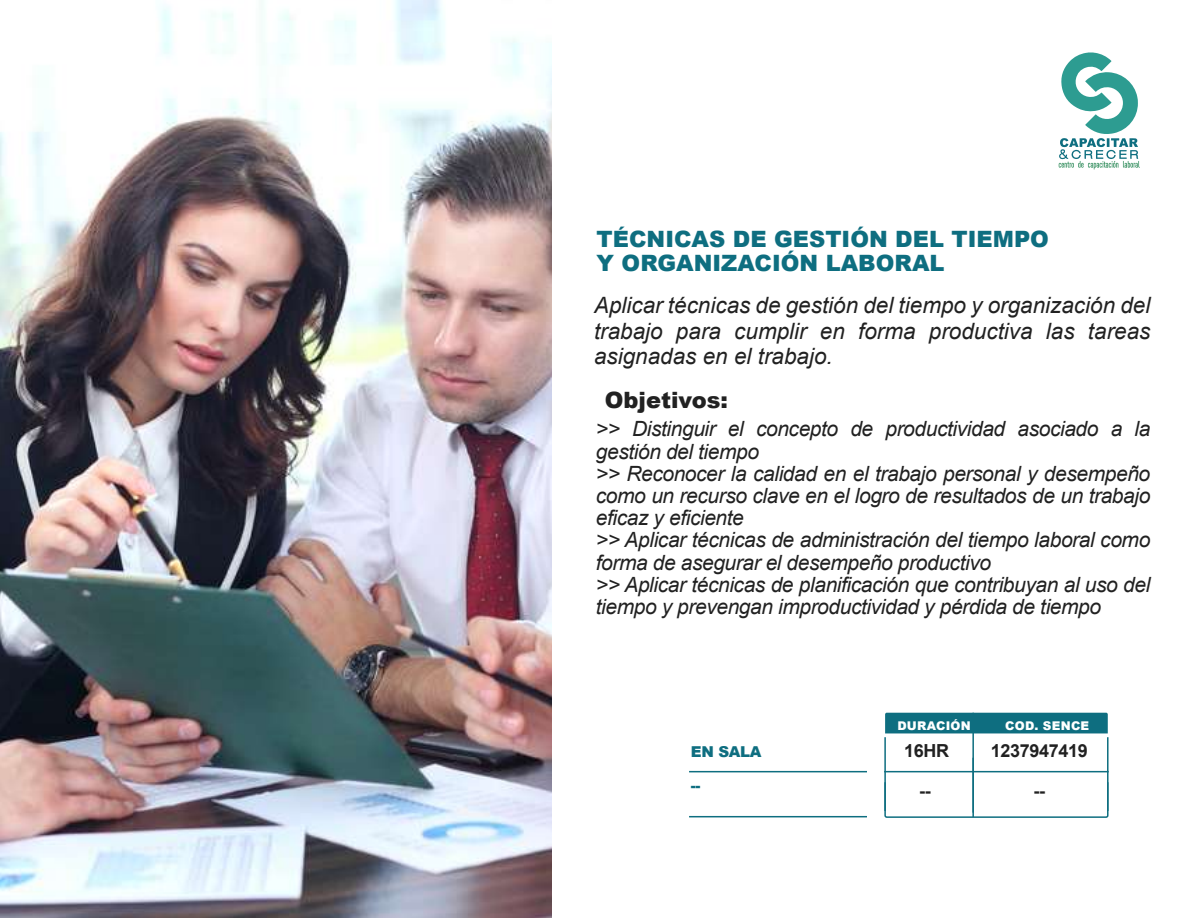
<style>
.page{position:relative;width:1188px;height:918px;background:#fff}
.page>*{position:absolute;margin:0;border:0;box-sizing:border-box;transform-origin:0 0}
.t1{font:italic 22.5px/25.2px "Arial";color:#212121;text-align:justify}
.t2{font:900 22.5px/24px "Arial";color:#0e6e80}
.t3{font:900 22.5px "Arial";color:#212121}
.t4{font:italic 21px/22.2px "Arial";letter-spacing:-.02em;color:#212121}
.t5{font:700 18px "Arial";letter-spacing:-.02em;color:#212121}
.t6{font:900 15px "Arial";letter-spacing:-.02em;color:#0e6e80}
.t7{font:900 12px "Arial";letter-spacing:.02em;color:#fff}
</style>
<div class="page">
<img style="left:0;top:0;width:551px;height:918px">
<svg style="left:1059px;top:53px;width:81px;height:116px"></svg>
<div style="left:885px;top:713px;width:223px;height:20px;background:#0e6e80"></div>
<hr style="left:689px;top:771px;width:178px;height:1px;background:#0e6e80">
<hr style="left:689px;top:816px;width:178px;height:1px;background:#0e6e80">
<hr style="left:884px;top:737px;width:2px;height:74px;background:#0e6e80">
<hr style="left:1107px;top:737px;width:2px;height:74px;background:#0e6e80">
<hr style="left:972px;top:713px;width:2px;height:100px;background:#0e6e80">
<svg style="left:884px;top:781px;width:225px;height:37px"></svg>
<hr style="left:972px;top:758px;width:2px;height:59px;background:#0e6e80">
<hr style="left:884px;top:771px;width:225px;height:1px;background:#0e6e80">
<p class="t2" style="left:597px;top:226px;width:454px">TÉCNICAS DE GESTIÓN DEL TIEMPO<br>Y ORGANIZACIÓN LABORAL</p>
<p class="t1" style="left:594px;top:293px;width:558px">Aplicar técnicas de gestión del tiempo y organización del trabajo para cumplir en forma productiva las tareas asignadas en el trabajo.</p>
<p class="t3" style="left:605px;top:384px;width:125px">Objetivos:</p>
<p class="t4" style="left:596px;top:418px;width:556px">&gt;&gt; Distinguir el concepto de productividad asociado a la gestión del tiempo<br>&gt;&gt; Reconocer la calidad en el trabajo personal y desempeño como un recurso clave en el logro de resultados de un trabajo eficaz y eficiente<br>&gt;&gt; Aplicar técnicas de administración del tiempo laboral como forma de asegurar el desempeño productivo<br>&gt;&gt; Aplicar técnicas de planificación que contribuyan al uso del tiempo y prevengan improductividad y pérdida de tiempo</p>
<p class="t6" style="left:691px;top:741px;width:72px">EN SALA</p>
<p class="t6" style="left:691px;top:775px;width:11px">--</p>
<p class="t7" style="left:897px;top:717px;width:75px">DURACIÓN</p>
<p class="t7" style="left:1005px;top:717px;width:85px">COD. SENCE</p>
<p class="t5" style="left:904px;top:738px;width:46px">16HR</p>
<p class="t5" style="left:991px;top:738px;width:98px">1237947419</p>
<p class="t5" style="left:919px;top:778px;width:13px">--</p>
<p class="t5" style="left:1034px;top:778px;width:13px">--</p>
</div>
